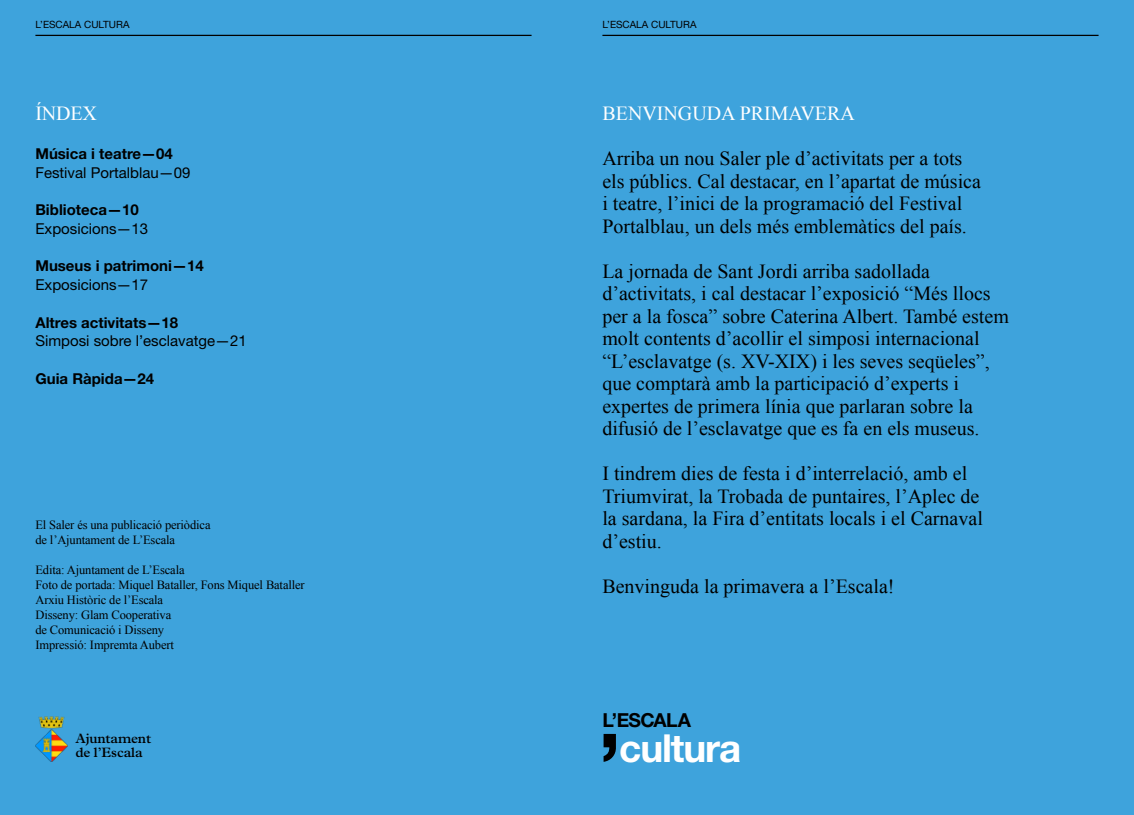
<style>
.page{position:relative;width:1134px;height:815px;background:#3ea3dc}
.page>*{position:absolute;margin:0;border:0;box-sizing:border-box;transform-origin:0 0}
.t1{font:700 38.62px "Helvetica Neue LT Std";letter-spacing:-.03em;color:#fff}
.t2{font:20px/22.5px "Times New Roman";color:#000}
.t3{font:20px "Times New Roman";color:#fff}
.t4{font:700 19.38px "Helvetica Neue LT Std";letter-spacing:-.03em;color:#000}
.t5{font:700 15px "Helvetica Neue LT Std";color:#000}
.t6{font:15px "Helvetica Neue LT Std";color:#000}
.t7{font:600 13.62px/13.6px "Plantin Std";letter-spacing:-.01em;color:#000}
.t8{font:12.5px/15px "Times New Roman";letter-spacing:-.01em;color:#000}
.t9{font:10px "Helvetica Neue LT Std";color:#000}
</style>
<div class="page">
<hr style="left:602px;top:35px;width:496px;height:1px;background:#000">
<hr style="left:35px;top:35px;width:496px;height:1px;background:#000">
<svg style="left:604px;top:734px;width:12px;height:28px"></svg>
<img style="left:35px;top:717px;width:33px;height:45px">
<p class="t9" style="left:35px;top:19px;width:96px">L’ESCALA CULTURA</p>
<p class="t9" style="left:602px;top:19px;width:96px">L’ESCALA CULTURA</p>
<p class="t3" style="left:35px;top:100px;width:63px">ÍNDEX</p>
<p class="t5" style="left:35px;top:144px;width:139px">Música i teatre—04</p>
<p class="t6" style="left:35px;top:163px;width:157px">Festival Portalblau—09</p>
<p class="t5" style="left:35px;top:201px;width:105px">Biblioteca—10</p>
<p class="t6" style="left:35px;top:220px;width:114px">Exposicions—13</p>
<p class="t5" style="left:35px;top:257px;width:170px">Museus i patrimoni—14</p>
<p class="t6" style="left:35px;top:276px;width:114px">Exposicions—17</p>
<p class="t5" style="left:35px;top:313px;width:144px">Altres activitats—18</p>
<p class="t6" style="left:35px;top:332px;width:213px">Simposi sobre l’esclavatge—21</p>
<p class="t5" style="left:35px;top:369px;width:120px">Guia Ràpida—24</p>
<p class="t8" style="left:35px;top:517px;width:177px">El Saler és una publicació periòdica de l’Ajuntament de L’Escala</p>
<p class="t8" style="left:35px;top:562px;width:271px">Edita: Ajuntament de L’Escala<br>Foto de portada: Miquel Bataller, Fons Miquel Bataller<br>Arxiu Històric de l’Escala<br>Disseny: Glam Cooperativa<br>de Comunicació i Disseny<br>Impressió: Impremta Aubert</p>
<p class="t7" style="left:75px;top:731px;width:77px">Ajuntament de l’Escala</p>
<p class="t3" style="left:602px;top:100px;width:254px">BENVINGUDA PRIMAVERA</p>
<p class="t2" style="left:602px;top:147px;width:380px">Arriba un nou Saler ple d’activitats per a tots els públics. Cal destacar, en l’apartat de música i teatre, l’inici de la programació del Festival Portalblau, un dels més emblemàtics del país.</p>
<p class="t2" style="left:602px;top:259px;width:408px">La jornada de Sant Jordi arriba sadollada d’activitats, i cal destacar l’exposició “Més llocs per a la fosca” sobre Caterina Albert. També estem molt contents d’acollir el simposi internacional “L’esclavatge (s. XV-XIX) i les seves seqüeles”, que comptarà amb la participació d’experts i expertes de primera línia que parlaran sobre la difusió de l’esclavatge que es fa en els museus.</p>
<p class="t2" style="left:602px;top:462px;width:382px">I tindrem dies de festa i d’interrelació, amb el Triumvirat, la Trobada de puntaires, l’Aplec de la sardana, la Fira d’entitats locals i el Carnaval d’estiu.</p>
<p class="t2" style="left:602px;top:574px;width:294px">Benvinguda la primavera a l’Escala!</p>
<p class="t4" style="left:602px;top:708px;width:90px">L’ESCALA</p>
<h1 class="t1" style="left:619px;top:724px;width:123px">cultura</h1>
</div>
